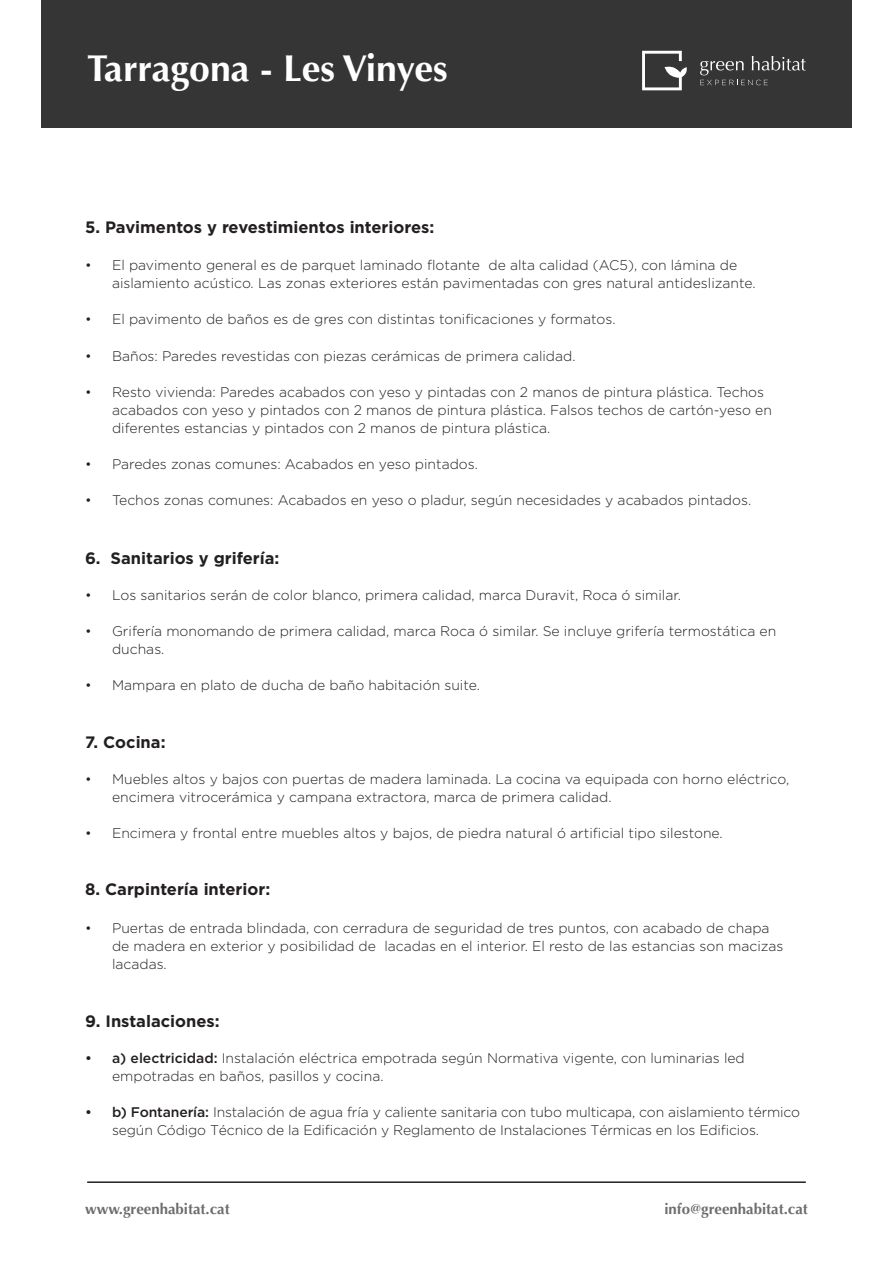
<style>
.page{position:relative;width:893px;height:1263px;background:#fff}
.page>*{position:absolute;margin:0;border:0;box-sizing:border-box;transform-origin:0 0}
.t1{font:700 37.5px "Optima";color:#fff}
.titular{font:700 16.5px "Gotham";color:#231f20}
.t2{font:700 15px "Optima";color:#6c6d70}
.t3{font:300 13.95px/18px "Gotham";color:#231f20}
.s1{font-weight:500}
</style>
<div class="page">
<div style="left:41px;top:0;width:811px;height:128px;background:#363536"></div>
<svg style="left:642px;top:51px;width:45px;height:39px"></svg>
<svg style="left:700px;top:56px;width:106px;height:29px"></svg>
<hr style="left:87px;top:1181px;width:719px;height:2px;background:#231f20">
<p class="t1" style="left:87px;top:47px;width:362px">Tarragona - Les Vinyes</p>
<p class="titular" style="left:85px;top:217px;width:351px">5. Pavimentos y revestimientos interiores:</p>
<p class="t3" style="left:112px;top:256px;width:645px;text-indent:-27px">• El pavimento general es de parquet laminado flotante de alta calidad (AC5), con lámina de aislamiento acústico. Las zonas exteriores están pavimentadas con gres natural antideslizante.</p>
<p class="t3" style="left:85px;top:310px;width:532px">• El pavimento de baños es de gres con distintas tonificaciones y formatos.</p>
<p class="t3" style="left:85px;top:346px;width:492px">• Baños: Paredes revestidas con piezas cerámicas de primera calidad.</p>
<p class="t3" style="left:112px;top:382px;width:661px;text-indent:-27px">• Resto vivienda: Paredes acabados con yeso y pintadas con 2 manos de pintura plástica. Techos acabados con yeso y pintados con 2 manos de pintura plástica. Falsos techos de cartón-yeso en diferentes estancias y pintados con 2 manos de pintura plástica.</p>
<p class="t3" style="left:85px;top:454px;width:394px">• Paredes zonas comunes: Acabados en yeso pintados.</p>
<p class="t3" style="left:85px;top:490px;width:668px">• Techos zonas comunes: Acabados en yeso o pladur, según necesidades y acabados pintados.</p>
<p class="titular" style="left:85px;top:548px;width:196px">6. Sanitarios y grifería:</p>
<p class="t3" style="left:85px;top:586px;width:597px">• Los sanitarios serán de color blanco, primera calidad, marca Duravit, Roca ó similar.</p>
<p class="t3" style="left:112px;top:622px;width:666px;text-indent:-27px">• Grifería monomando de primera calidad, marca Roca ó similar. Se incluye grifería termostática en duchas.</p>
<p class="t3" style="left:85px;top:676px;width:396px">• Mampara en plato de ducha de baño habitación suite.</p>
<p class="titular" style="left:85px;top:732px;width:82px">7. Cocina:</p>
<p class="t3" style="left:112px;top:769px;width:679px;text-indent:-27px">• Muebles altos y bajos con puertas de madera laminada. La cocina va equipada con horno eléctrico, encimera vitrocerámica y campana extractora, marca de primera calidad.</p>
<p class="t3" style="left:85px;top:823px;width:639px">• Encimera y frontal entre muebles altos y bajos, de piedra natural ó artificial tipo silestone.</p>
<p class="titular" style="left:85px;top:880px;width:187px">8. Carpintería interior:</p>
<p class="t3" style="left:112px;top:919px;width:673px;text-indent:-27px">• Puertas de entrada blindada, con cerradura de seguridad de tres puntos, con acabado de chapa de madera en exterior y posibilidad de lacadas en el interior. El resto de las estancias son macizas lacadas.</p>
<p class="titular" style="left:85px;top:1011px;width:136px">9. Instalaciones:</p>
<p class="t3" style="left:112px;top:1048px;width:634px;text-indent:-27px"><span class="s1">• a) electricidad:</span> Instalación eléctrica empotrada según Normativa vigente, con luminarias led empotradas en baños, pasillos y cocina.</p>
<p class="t3" style="left:112px;top:1102px;width:690px;text-indent:-27px"><span class="s1">• b) Fontanería:</span> Instalación de agua fría y caliente sanitaria con tubo multicapa, con aislamiento térmico según Código Técnico de la Edificación y Reglamento de Instalaciones Térmicas en los Edificios.</p>
<p class="t2" style="left:85px;top:1200px;width:146px">www.greenhabitat.cat</p>
<p class="t2" style="left:664px;top:1200px;width:145px">info@greenhabitat.cat</p>
</div>
